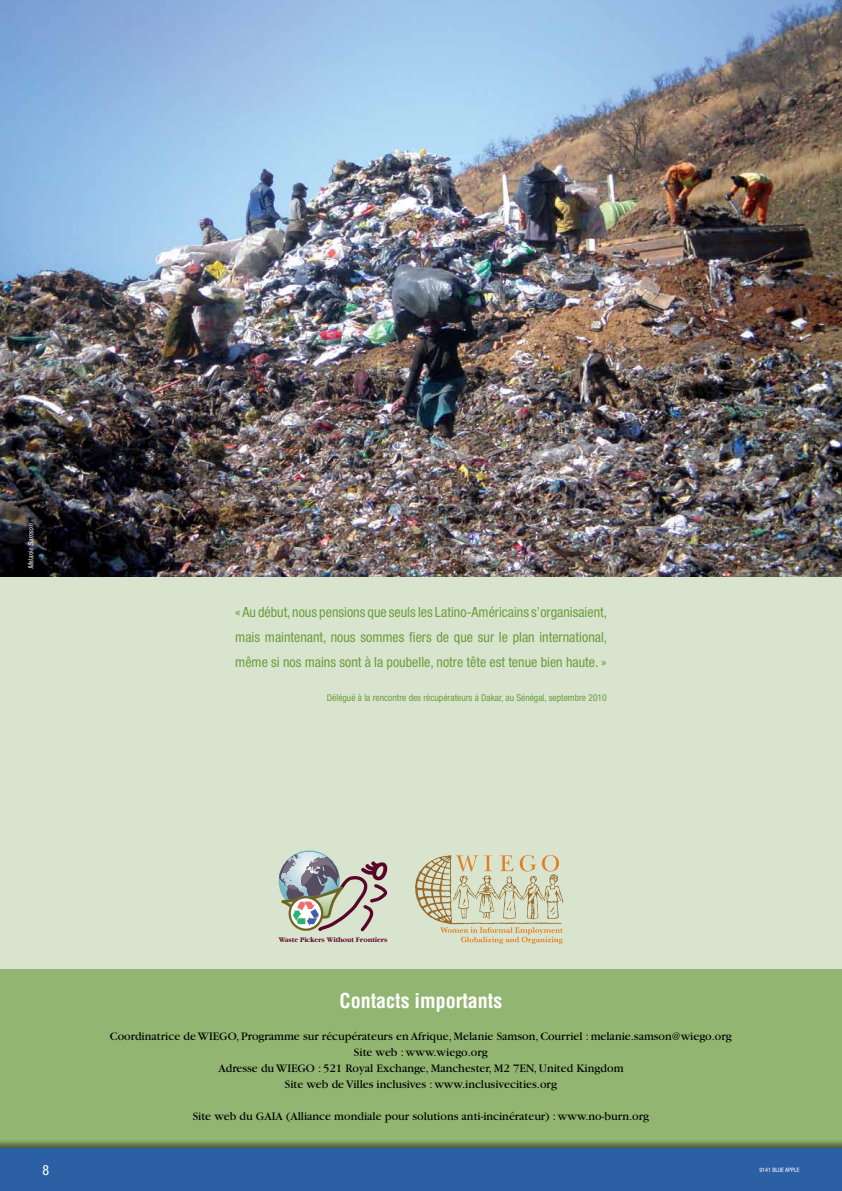
<style>
.page{position:relative;width:842px;height:1191px;background:#fff}
.page>*{position:absolute;margin:0;border:0;box-sizing:border-box;transform-origin:0 0}
.t1{font:700 condensed 20px "Helvetica";color:#fff}
.t2{font:condensed 14px/25px "Helvetica Neue";color:#6c9e3f;text-align:justify}
.t3{font:condensed 14px "Helvetica Neue";color:#fff}
.t4{font:12px/16px "Garamond";color:#000;text-align:center}
.t5{font:condensed 9.5px "Helvetica Neue";color:#6c9e3f}
.t6{font:700 7.3px "Garamond";color:#590529}
.t7{font:italic condensed 7px "Helvetica";color:#fff}
.t8{font:condensed 6px "Helvetica Neue";color:#fff}
</style>
<div class="page">
<div style="left:0;top:1px;width:841px;height:1146px;background:#d9e4ce"></div>
<div style="left:0;top:969px;width:841px;height:179px;background:#92b571"></div>
<div style="left:0;top:1139px;width:841px;height:52px;background:#000;opacity:.5"></div>
<div style="left:0;top:1148px;width:841px;height:43px;background:#2c60a4"></div>
<img style="left:0;top:1px;width:841px;height:575px">
<svg style="left:415px;top:855px;width:148px;height:89px"></svg>
<svg style="left:279px;top:852px;width:109px;height:80px"></svg>
<p class="t7" style="left:27px;top:569px;width:47px;rotate:-90deg">Melanie Samson</p>
<p class="t2" style="left:235px;top:599px;width:373px">« Au début, nous pensions que seuls les Latino-Américains s’organisaient, mais maintenant, nous sommes fiers de que sur le plan international, même si nos mains sont à la poubelle, notre tête est tenue bien haute. »</p>
<p class="t5" style="left:327px;top:692px;width:281px">Délégué à la rencontre des récupérateurs à Dakar, au Sénégal, septembre 2010</p>
<p class="t3" style="left:43px;top:1162px;width:8px">8</p>
<p class="t6" style="left:279px;top:936px;width:110px">Waste Pickers Without Frontiers</p>
<h1 class="t1" style="left:340px;top:988px;width:164px">Contacts importants</h1>
<p class="t4" style="left:110px;top:1028px;width:624px">Coordinatrice de WIEGO, Programme sur récupérateurs en Afrique, Melanie Samson, Courriel : melanie.samson@wiego.org Site web : www.wiego.org<br>Adresse du WIEGO : 521 Royal Exchange, Manchester, M2 7EN, United Kingdom<br>Site web de Villes inclusives : www.inclusivecities.org</p>
<p class="t4" style="left:193px;top:1108px;width:458px">Site web du GAIA (Alliance mondiale pour solutions anti-incinérateur) : www.no-burn.org</p>
<p class="t8" style="left:759px;top:1166px;width:42px">9141 BLUE APPLE</p>
</div>
